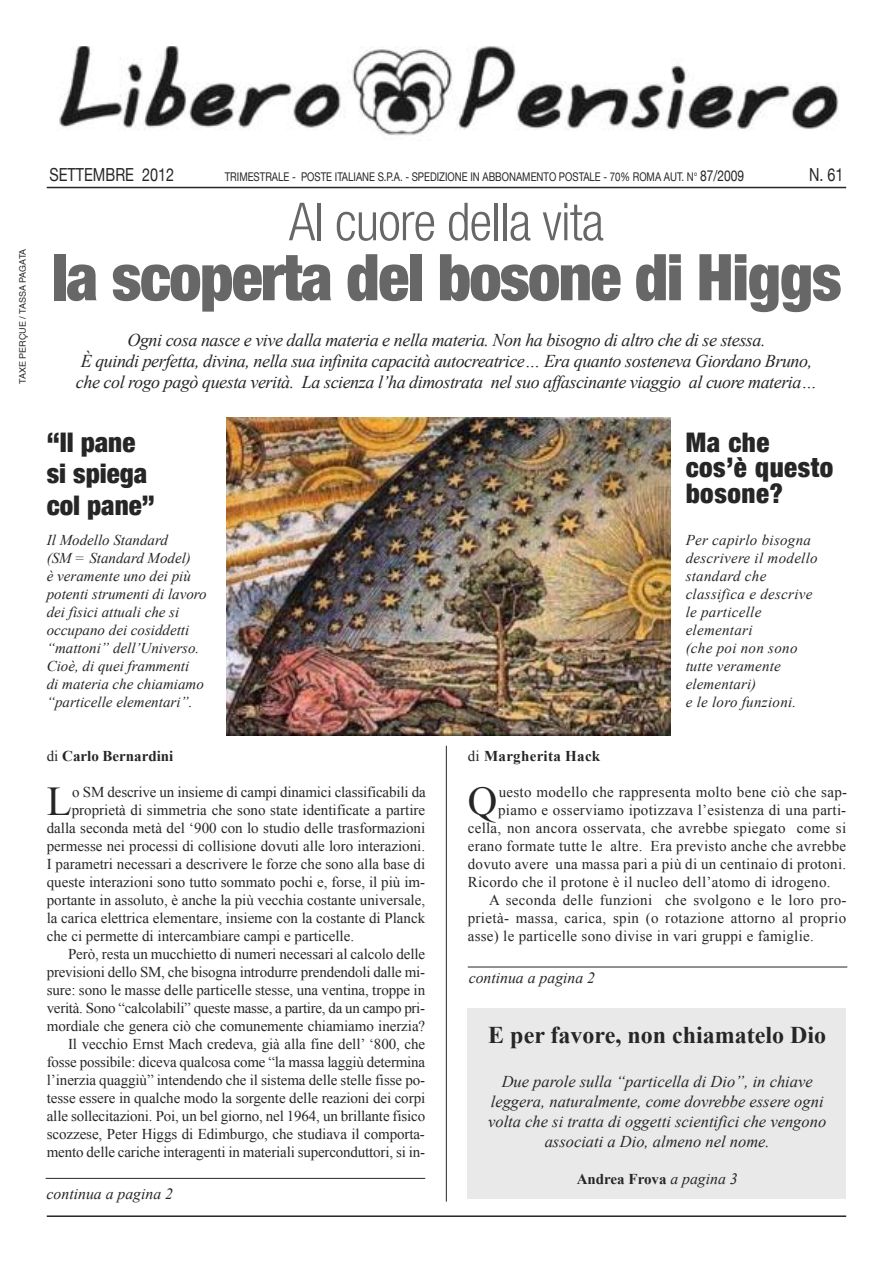
<style>
.page{position:relative;width:893px;height:1263px;background:#fff}
.page>*{position:absolute;margin:0;border:0;box-sizing:border-box;transform-origin:0 0}
.t1{font:900 condensed 64.5px "Helvetica Neue";letter-spacing:-.025em;color:#686768}
.t2{font:300 condensed 52.5px "Helvetica Neue";letter-spacing:-.015em;color:#686768}
.t3{font:40.95px "Times New Roman";color:#272627}
.t4{font:900 condensed 27px/31.5px "Helvetica Neue";color:#272627}
.t5{font:900 condensed 27px/25.5px "Helvetica Neue";letter-spacing:.02em;color:#272627}
.t6{font:700 24px "Times New Roman";color:#272627}
.t7{font:italic 18px/21px "Times New Roman";letter-spacing:-.025em;color:#272627;text-align:center}
.t8{font:18px "Helvetica Neue";color:#272627;scale:.8 1}
.t9{font:italic 16.5px/19.8px "Times New Roman";color:#272627;text-align:center}
.t10{font:italic 15.75px "Times New Roman";color:#272627}
.t11{font:15px "Times New Roman";color:#272627}
.t12{font:15px "Times New Roman";letter-spacing:.02em;color:#272627}
.t13{font:italic 15px/18px "Times New Roman";color:#272627}
.t14{font:italic 15px/18px "Times New Roman";letter-spacing:.02em;color:#272627}
.t15{font:15px "Times New Roman";letter-spacing:.025em;color:#272627}
.t16{font:15px "Times New Roman";letter-spacing:-.02em;color:#272627}
.t17{font:700 15px "Times New Roman";color:#272627}
.t18{font:700 15px "Times New Roman";letter-spacing:.02em;color:#272627}
.t19{font:12px "Helvetica Neue";color:#272627;scale:.8 1}
.t20{font:9px "Helvetica";color:#272627}
.s1{font-size:15px}
.s2{font-weight:400}
.s3{font-weight:400;font-style:italic;font-size:15.75px}
</style>
<div class="page">
<div style="left:468px;top:1008px;width:378px;height:190px;background:#e9e9e9"></div>
<img style="left:59px;top:47px;width:780px;height:89px">
<hr style="left:47px;top:187px;width:799px;height:1px;background:#272627">
<hr style="left:47px;top:1215px;width:799px;height:2px;background:#272627">
<img style="left:227px;top:418px;width:444px;height:317px">
<hr style="left:46px;top:1178px;width:379px;height:1px;background:#272627">
<hr style="left:468px;top:967px;width:379px;height:1px;background:#272627">
<hr style="left:446px;top:746px;width:1px;height:455px;background:#272627">
<p class="t20" style="left:19px;top:384px;width:137px;rotate:-90deg">TAXE PERÇUE / TASSA PAGATA</p>
<p class="t8" style="left:50px;top:164px;width:157px">SETTEMBRE 2012</p>
<p class="t19" style="left:225px;top:169px;width:651px">TRIMESTRALE - POSTE ITALIANE S.P.A. - SPEDIZIONE IN ABBONAMENTO POSTALE - 70% ROMA AUT. N° <span class="s1">87/2009</span></p>
<p class="t8" style="left:809px;top:164px;width:45px">N. 61</p>
<h2 class="t2" style="left:289px;top:203px;width:317px">Al cuore della vita</h2>
<h1 class="t1" style="left:51px;top:254px;width:792px">la scoperta del bosone di Higgs</h1>
<p class="t7" style="left:81px;top:329px;width:733px">Ogni cosa nasce e vive dalla materia e nella materia. Non ha bisogno di altro che di se stessa.<br>È quindi perfetta, divina, nella sua infinita capacità autocreatrice… Era quanto sosteneva Giordano Bruno,</p>
<p class="t7" style="left:76px;top:371px;width:743px">che col rogo pagò questa verità. La scienza l’ha dimostrata nel suo affascinante viaggio al cuore materia…</p>
<h3 class="t4" style="left:47px;top:426px;width:110px">“Il pane si spiega col pane”</h3>
<p class="t13" style="left:47px;top:531px;width:161px">Il Modello Standard<br>(SM = Standard Model)<br>è veramente uno dei più potenti strumenti di lavoro dei fisici attuali che si occupano dei cosiddetti “mattoni” dell’Universo.<br>Cioè, di quei frammenti<br>di materia che chiamiamo “particelle elementari”.</p>
<p class="t17" style="left:47px;top:748px;width:128px"><span class="s2">di</span> Carlo Bernardini</p>
<h3 class="t3" style="left:47px;top:779px;width:27px">L</h3>
<p class="t11" style="left:72px;top:784px;width:355px">o SM descrive un insieme di campi dinamici classificabili da</p>
<p class="t11" style="left:72px;top:802px;width:355px">proprietà di simmetria che sono state identificate a partire</p>
<p class="t11" style="left:47px;top:820px;width:380px">dalla seconda metà del ‘900 con lo studio delle trasformazioni</p>
<p class="t11" style="left:47px;top:838px;width:380px">permesse nei processi di collisione dovuti alle loro interazioni.</p>
<p class="t11" style="left:47px;top:856px;width:380px">I parametri necessari a descrivere le forze che sono alla base di</p>
<p class="t11" style="left:47px;top:874px;width:380px">queste interazioni sono tutto sommato pochi e, forse, il più im-</p>
<p class="t11" style="left:47px;top:892px;width:380px">portante in assoluto, è anche la più vecchia costante universale,</p>
<p class="t11" style="left:47px;top:910px;width:380px">la carica elettrica elementare, insieme con la costante di Planck</p>
<p class="t11" style="left:47px;top:928px;width:309px">che ci permette di intercambiare campi e particelle.</p>
<p class="t11" style="left:68px;top:946px;width:359px">Però, resta un mucchietto di numeri necessari al calcolo delle</p>
<p class="t11" style="left:47px;top:964px;width:380px">previsioni dello SM, che bisogna introdurre prendendoli dalle mi-</p>
<p class="t11" style="left:47px;top:982px;width:380px">sure: sono le masse delle particelle stesse, una ventina, troppe in</p>
<p class="t16" style="left:47px;top:1000px;width:380px">verità. Sono “calcolabili” queste masse, a partire, da un campo pri-</p>
<p class="t11" style="left:47px;top:1018px;width:380px">mordiale che genera ciò che comunemente chiamiamo inerzia?</p>
<p class="t11" style="left:68px;top:1036px;width:359px">Il vecchio Ernst Mach credeva, già alla fine dell’ ‘800, che</p>
<p class="t11" style="left:47px;top:1054px;width:380px">fosse possibile: diceva qualcosa come “la massa laggiù determina</p>
<p class="t11" style="left:47px;top:1072px;width:380px">l’inerzia quaggiù” intendendo che il sistema delle stelle fisse po-</p>
<p class="t11" style="left:47px;top:1090px;width:380px">tesse essere in qualche modo la sorgente delle reazioni dei corpi</p>
<p class="t11" style="left:47px;top:1108px;width:380px">alle sollecitazioni. Poi, un bel giorno, nel 1964, un brillante fisico</p>
<p class="t11" style="left:47px;top:1126px;width:380px">scozzese, Peter Higgs di Edimburgo, che studiava il comporta-</p>
<p class="t11" style="left:47px;top:1144px;width:380px">mento delle cariche interagenti in materiali superconduttori, si in-</p>
<p class="t10" style="left:47px;top:1185px;width:128px">continua a pagina 2</p>
<h3 class="t5" style="left:686px;top:429px;width:149px">Ma che cos’è questo bosone?</h3>
<p class="t14" style="left:686px;top:531px;width:134px">Per capirlo bisogna descrivere il modello standard che classifica e descrive le particelle elementari<br>(che poi non sono tutte veramente elementari)<br>e le loro funzioni.</p>
<p class="t18" style="left:468px;top:748px;width:134px"><span class="s2">di</span> Margherita Hack</p>
<h3 class="t3" style="left:468px;top:779px;width:31px">Q</h3>
<p class="t12" style="left:499px;top:784px;width:350px">uesto modello che rappresenta molto bene ciò che sap-</p>
<p class="t12" style="left:498px;top:802px;width:350px">piamo e osserviamo ipotizzava l’esistenza di una parti-</p>
<p class="t12" style="left:468px;top:820px;width:380px">cella, non ancora osservata, che avrebbe spiegato come si</p>
<p class="t12" style="left:468px;top:838px;width:380px">erano formate tutte le altre. Era previsto anche che avrebbe</p>
<p class="t12" style="left:468px;top:856px;width:380px">dovuto avere una massa pari a più di un centinaio di protoni.</p>
<p class="t12" style="left:468px;top:874px;width:364px">Ricordo che il protone è il nucleo dell’atomo di idrogeno.</p>
<p class="t15" style="left:489px;top:892px;width:359px">A seconda delle funzioni che svolgono e le loro pro-</p>
<p class="t15" style="left:468px;top:910px;width:380px">prietà- massa, carica, spin (o rotazione attorno al proprio</p>
<p class="t12" style="left:468px;top:928px;width:348px">asse) le particelle sono divise in vari gruppi e famiglie.</p>
<p class="t10" style="left:469px;top:969px;width:128px">continua a pagina 2</p>
<h3 class="t6" style="left:488px;top:1022px;width:339px">E per favore, non chiamatelo Dio</h3>
<p class="t9" style="left:488px;top:1072px;width:340px">Due parole sulla “particella di Dio”, in chiave leggera, naturalmente, come dovrebbe essere ogni volta che si tratta di oggetti scientifici che vengono associati a Dio, almeno nel nome.</p>
<p class="t17" style="left:577px;top:1170px;width:162px">Andrea Frova <span class="s3">a pagina 3</span></p>
</div>
